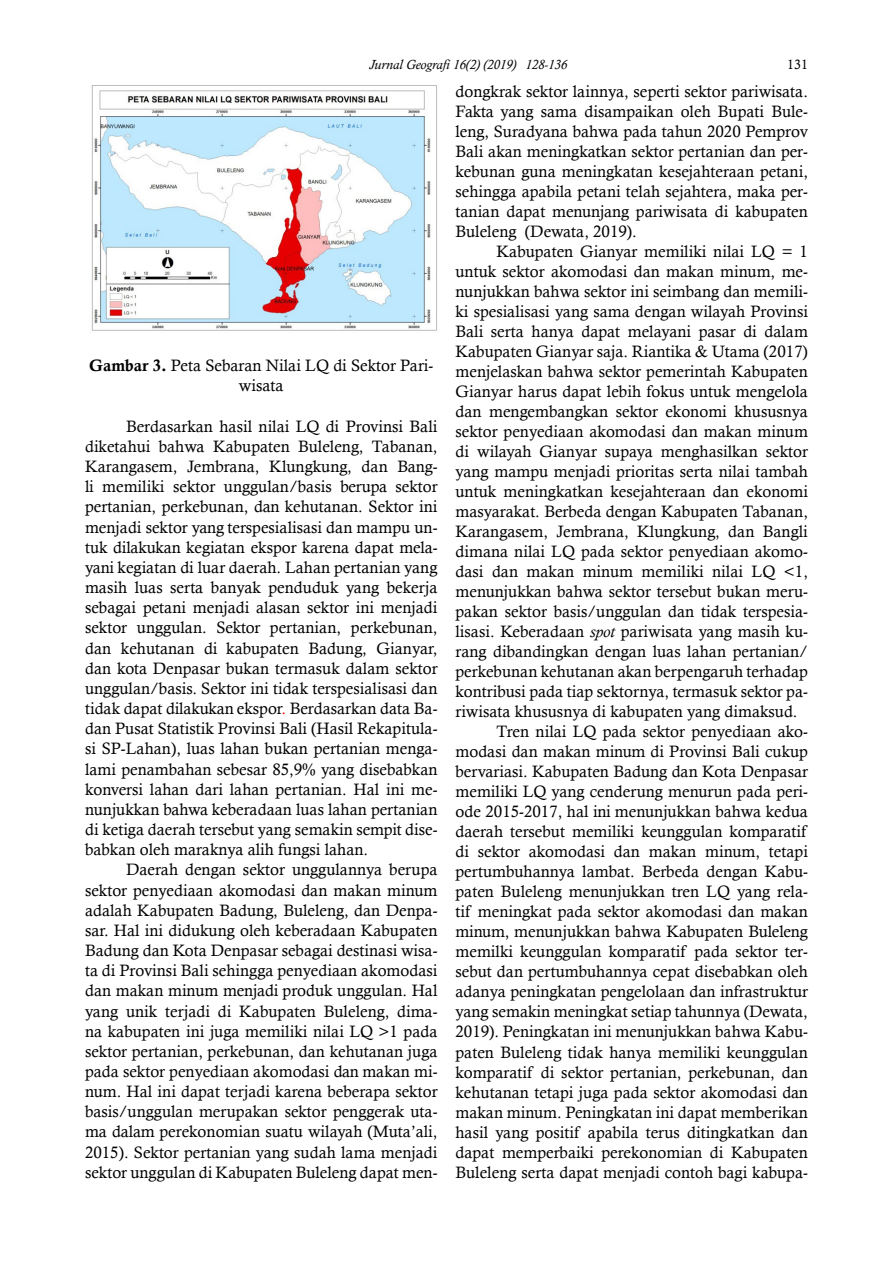
<style>
.page{position:relative;width:893px;height:1263px;background:#fff}
.page>*{position:absolute;margin:0;border:0;box-sizing:border-box;transform-origin:0 0}
.t1{font:16.5px/20.1px "Calisto";color:#000;text-align:justify}
.t2{font:italic 13.5px "Calisto";color:#000}
.t3{font:13.5px "Calisto";color:#000}
.s1{font-family:"Calis MT Bol"}
.s2{color:#f00}
.s3{font-style:italic}
</style>
<div class="page">
<img style="left:91px;top:85px;width:346px;height:246px">
<p class="t2" style="left:369px;top:57px;width:200px">Jurnal Geografi 16(2) (2019) 128-136</p>
<p class="t3" style="left:787px;top:56px;width:22px">131</p>
<p class="t1" style="left:89px;top:355px;width:346px;text-align:center"><span class="s1">Gambar 3.</span> Peta Sebaran Nilai LQ di Sektor Pari&shy;wisata</p>
<p class="t1" style="left:85px;top:416px;width:354px;text-indent:41px">Berdasarkan hasil nilai LQ di Provinsi Bali diketahui bahwa Kabupaten Buleleng, Tabanan, Karangasem, Jembrana, Klungkung, dan Bang&shy;li memiliki sektor unggulan/basis berupa sektor pertanian, perkebunan, dan kehutanan. Sektor ini menjadi sektor yang terspesialisasi dan mampu un&shy;tuk dilakukan kegiatan ekspor karena dapat mela&shy;yani kegiatan di luar daerah. Lahan pertanian yang masih luas serta banyak penduduk yang bekerja sebagai petani menjadi alasan sektor ini menjadi sektor unggulan. Sektor pertanian, perkebunan, dan kehutanan di kabupaten Badung, Gianyar, dan kota Denpasar bukan termasuk dalam sektor unggulan/basis. Sektor ini tidak terspesialisasi dan tidak dapat dilakukan ekspor<span class="s2">.</span> Berdasarkan data Ba&shy;dan Pusat Statistik Provinsi Bali (Hasil Rekapitula&shy;si SP-Lahan), luas lahan bukan pertanian menga&shy;lami penambahan sebesar 85,9% yang disebabkan konversi lahan dari lahan pertanian. Hal ini me&shy;nunjukkan bahwa keberadaan luas lahan pertanian di ketiga daerah tersebut yang semakin sempit dise&shy;babkan oleh maraknya alih fungsi lahan.</p>
<p class="t1" style="left:85px;top:859px;width:354px;text-indent:41px">Daerah dengan sektor unggulannya berupa sektor penyediaan akomodasi dan makan minum adalah Kabupaten Badung, Buleleng, dan Denpa&shy;sar. Hal ini didukung oleh keberadaan Kabupaten Badung dan Kota Denpasar sebagai destinasi wisa&shy;ta di Provinsi Bali sehingga penyediaan akomodasi dan makan minum menjadi produk unggulan. Hal yang unik terjadi di Kabupaten Buleleng, dima&shy;na kabupaten ini juga memiliki nilai LQ &gt;1 pada sektor pertanian, perkebunan, dan kehutanan juga pada sektor penyediaan akomodasi dan makan mi&shy;num. Hal ini dapat terjadi karena beberapa sektor basis/unggulan merupakan sektor penggerak uta&shy;ma dalam perekonomian suatu wilayah (Muta’ali, 2015). Sektor pertanian yang sudah lama menjadi sektor unggulan di Kabupaten Buleleng dapat men-</p>
<p class="t1" style="left:455px;top:81px;width:354px">dongkrak sektor lainnya, seperti sektor pariwisata.<br>Fakta yang sama disampaikan oleh Bupati Bule&shy;leng, Suradyana bahwa pada tahun 2020 Pemprov Bali akan meningkatkan sektor pertanian dan per&shy;kebunan guna meningkatan kesejahteraan petani, sehingga apabila petani telah sejahtera, maka per&shy;tanian dapat menunjang pariwisata di kabupaten Buleleng (Dewata, 2019).</p>
<p class="t1" style="left:496px;top:241px;width:313px">Kabupaten Gianyar memiliki nilai LQ = 1</p>
<p class="t1" style="left:455px;top:261px;width:354px">untuk sektor akomodasi dan makan minum, me-</p>
<p class="t1" style="left:455px;top:281px;width:354px">nunjukkan bahwa sektor ini seimbang dan memili-</p>
<p class="t1" style="left:455px;top:301px;width:354px">ki spesialisasi yang sama dengan wilayah Provinsi</p>
<p class="t1" style="left:455px;top:321px;width:354px">Bali serta hanya dapat melayani pasar di dalam</p>
<p class="t1" style="left:455px;top:341px;width:354px">Kabupaten Gianyar saja. Riantika &amp; Utama (2017)</p>
<p class="t1" style="left:455px;top:361px;width:354px">menjelaskan bahwa sektor pemerintah Kabupaten</p>
<p class="t1" style="left:455px;top:381px;width:354px">Gianyar harus dapat lebih fokus untuk mengelola</p>
<p class="t1" style="left:455px;top:401px;width:354px">dan mengembangkan sektor ekonomi khususnya</p>
<p class="t1" style="left:455px;top:421px;width:354px">sektor penyediaan akomodasi dan makan minum</p>
<p class="t1" style="left:455px;top:441px;width:354px">di wilayah Gianyar supaya menghasilkan sektor</p>
<p class="t1" style="left:455px;top:461px;width:354px">yang mampu menjadi prioritas serta nilai tambah</p>
<p class="t1" style="left:455px;top:481px;width:354px">untuk meningkatkan kesejahteraan dan ekonomi</p>
<p class="t1" style="left:455px;top:501px;width:354px">masyarakat. Berbeda dengan Kabupaten Tabanan,</p>
<p class="t1" style="left:455px;top:521px;width:354px">Karangasem, Jembrana, Klungkung, dan Bangli</p>
<p class="t1" style="left:455px;top:541px;width:354px">dimana nilai LQ pada sektor penyediaan akomo-</p>
<p class="t1" style="left:455px;top:561px;width:354px">dasi dan makan minum memiliki nilai LQ &lt;1,</p>
<p class="t1" style="left:455px;top:581px;width:354px">menunjukkan bahwa sektor tersebut bukan meru-</p>
<p class="t1" style="left:455px;top:601px;width:354px">pakan sektor basis/unggulan dan tidak terspesia-</p>
<p class="t1" style="left:455px;top:621px;width:354px">lisasi. Keberadaan <span class="s3">spot</span> pariwisata yang masih ku-</p>
<p class="t1" style="left:455px;top:641px;width:354px">rang dibandingkan dengan luas lahan pertanian/</p>
<p class="t1" style="left:455px;top:661px;width:354px">perkebunan kehutanan akan berpengaruh terhadap</p>
<p class="t1" style="left:455px;top:681px;width:354px">kontribusi pada tiap sektornya, termasuk sektor pa-</p>
<p class="t1" style="left:455px;top:701px;width:344px">riwisata khususnya di kabupaten yang dimaksud.</p>
<p class="t1" style="left:496px;top:721px;width:313px">Tren nilai LQ pada sektor penyediaan ako-</p>
<p class="t1" style="left:455px;top:741px;width:354px">modasi dan makan minum di Provinsi Bali cukup</p>
<p class="t1" style="left:455px;top:761px;width:354px">bervariasi. Kabupaten Badung dan Kota Denpasar</p>
<p class="t1" style="left:455px;top:781px;width:354px">memiliki LQ yang cenderung menurun pada peri-</p>
<p class="t1" style="left:455px;top:801px;width:354px">ode 2015-2017, hal ini menunjukkan bahwa kedua</p>
<p class="t1" style="left:455px;top:821px;width:352px">daerah tersebut memiliki keunggulan komparatif</p>
<p class="t1" style="left:455px;top:841px;width:354px">di sektor akomodasi dan makan minum, tetapi</p>
<p class="t1" style="left:455px;top:861px;width:354px">pertumbuhannya lambat. Berbeda dengan Kabu-</p>
<p class="t1" style="left:455px;top:881px;width:354px">paten Buleleng menunjukkan tren LQ yang rela-</p>
<p class="t1" style="left:455px;top:901px;width:354px">tif meningkat pada sektor akomodasi dan makan</p>
<p class="t1" style="left:455px;top:921px;width:354px">minum, menunjukkan bahwa Kabupaten Buleleng</p>
<p class="t1" style="left:455px;top:941px;width:354px">memilki keunggulan komparatif pada sektor ter-</p>
<p class="t1" style="left:455px;top:961px;width:354px">sebut dan pertumbuhannya cepat disebabkan oleh</p>
<p class="t1" style="left:455px;top:981px;width:354px">adanya peningkatan pengelolaan dan infrastruktur</p>
<p class="t1" style="left:455px;top:1001px;width:354px">yang semakin meningkat setiap tahunnya (Dewata,</p>
<p class="t1" style="left:455px;top:1022px;width:354px">2019). Peningkatan ini menunjukkan bahwa Kabu-</p>
<p class="t1" style="left:455px;top:1042px;width:354px">paten Buleleng tidak hanya memiliki keunggulan</p>
<p class="t1" style="left:455px;top:1062px;width:354px">komparatif di sektor pertanian, perkebunan, dan</p>
<p class="t1" style="left:455px;top:1082px;width:354px">kehutanan tetapi juga pada sektor akomodasi dan</p>
<p class="t1" style="left:455px;top:1102px;width:354px">makan minum. Peningkatan ini dapat memberikan</p>
<p class="t1" style="left:455px;top:1122px;width:354px">hasil yang positif apabila terus ditingkatkan dan</p>
<p class="t1" style="left:455px;top:1142px;width:354px">dapat memperbaiki perekonomian di Kabupaten</p>
<p class="t1" style="left:455px;top:1162px;width:354px">Buleleng serta dapat menjadi contoh bagi kabupa-</p>
</div>
